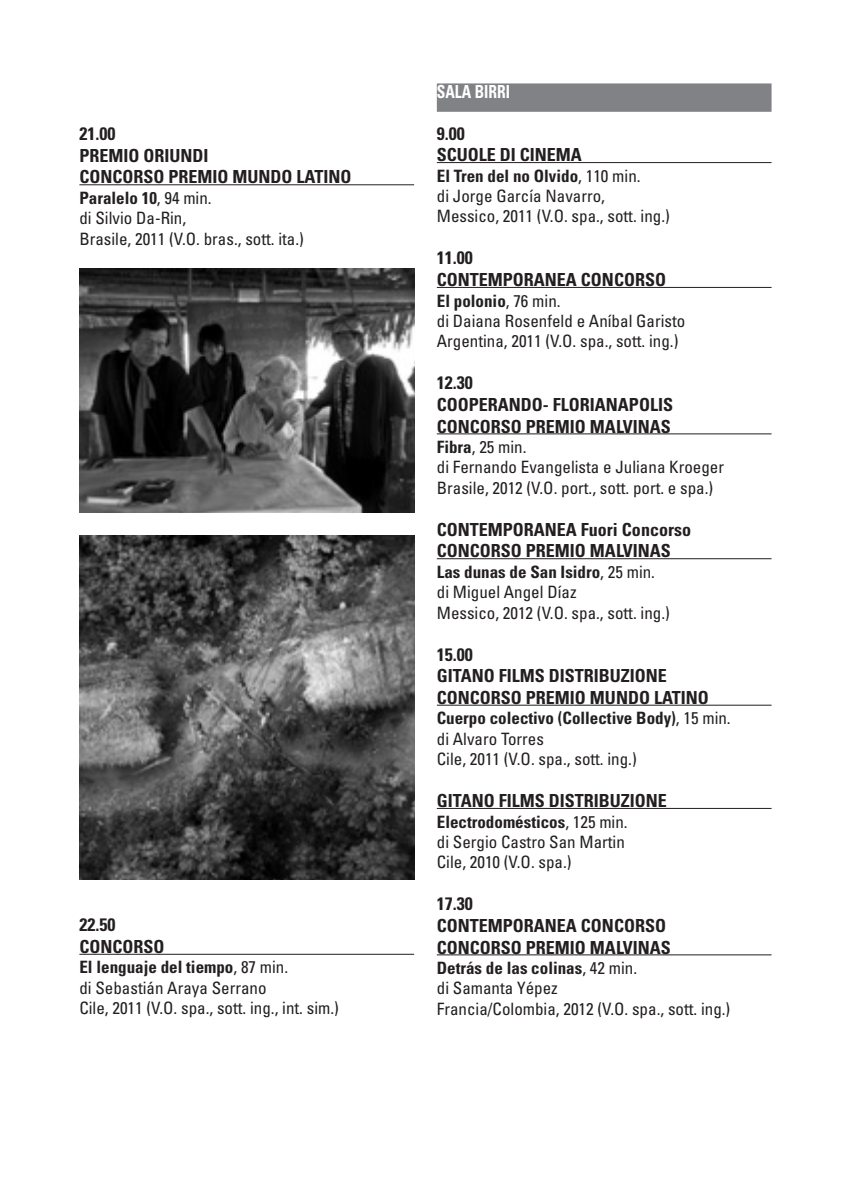
<style>
.page{position:relative;width:851px;height:1191px;background:#fff}
.page>*{position:absolute;margin:0;border:0;box-sizing:border-box;transform-origin:0 0}
.t1{font:700 condensed 18px/21.6px "Univers";color:#231f20}
.t2{font:700 condensed 18px "Univers";color:#fff;scale:.86 1}
.t3{font:condensed 17px/20.4px "Univers";color:#231f20}
.s1{font-weight:700}
</style>
<div class="page">
<hr style="left:79px;top:184px;width:335px;height:1px;background:#231f20">
<hr style="left:79px;top:954px;width:335px;height:1px;background:#231f20">
<div style="left:437px;top:83px;width:334px;height:29px;background:#808285"></div>
<hr style="left:437px;top:162px;width:334px;height:1px;background:#231f20">
<hr style="left:437px;top:287px;width:334px;height:1px;background:#231f20">
<hr style="left:437px;top:433px;width:334px;height:1px;background:#231f20">
<hr style="left:437px;top:558px;width:334px;height:1px;background:#231f20">
<hr style="left:437px;top:705px;width:334px;height:1px;background:#231f20">
<hr style="left:437px;top:808px;width:334px;height:1px;background:#231f20">
<hr style="left:437px;top:954px;width:334px;height:1px;background:#231f20">
<img style="left:79px;top:269px;width:335px;height:244px">
<img style="left:79px;top:535px;width:335px;height:344px">
<p class="t1" style="left:79px;top:125px;width:273px">21.00<br>PREMIO ORIUNDI<br>CONCORSO PREMIO MUNDO LATINO</p>
<p class="t3" style="left:79px;top:189px;width:226px"><span class="s1">Paralelo 10</span>, 94 min.<br>di Silvio Da-Rin,<br>Brasile, 2011 (V.O. bras., sott. ita.)</p>
<p class="t1" style="left:79px;top:916px;width:87px">22.50<br>CONCORSO</p>
<p class="t3" style="left:79px;top:958px;width:261px"><span class="s1">El lenguaje del tiempo</span>, 87 min.<br>di Sebastián Araya Serrano<br>Cile, 2011 (V.O. spa., sott. ing., int. sim.)</p>
<p class="t2" style="left:437px;top:85px;width:87px">SALA BIRRI</p>
<p class="t1" style="left:437px;top:124px;width:147px">9.00<br>SCUOLE DI CINEMA</p>
<p class="t3" style="left:437px;top:167px;width:234px"><span class="s1">El Tren del no Olvido</span>, 110 min.<br>di Jorge García Navarro,<br>Messico, 2011 (V.O. spa., sott. ing.)</p>
<p class="t1" style="left:437px;top:249px;width:231px">11.00<br>CONTEMPORANEA CONCORSO</p>
<p class="t3" style="left:437px;top:292px;width:250px"><span class="s1">El polonio</span>, 76 min.<br>di Daiana Rosenfeld e Aníbal Garisto<br>Argentina, 2011 (V.O. spa., sott. ing.)</p>
<p class="t1" style="left:437px;top:374px;width:238px">12.30<br>COOPERANDO- FLORIANAPOLIS<br>CONCORSO PREMIO MALVINAS</p>
<p class="t3" style="left:437px;top:438px;width:289px"><span class="s1">Fibra</span>, 25 min.<br>di Fernando Evangelista e Juliana Kroeger<br>Brasile, 2012 (V.O. port., sott. port. e spa.)</p>
<p class="t1" style="left:437px;top:520px;width:255px">CONTEMPORANEA Fuori Concorso<br>CONCORSO PREMIO MALVINAS</p>
<p class="t3" style="left:437px;top:563px;width:234px"><span class="s1">Las dunas de San Isidro</span>, 25 min. di Miguel Angel Díaz<br>Messico, 2012 (V.O. spa., sott. ing.)</p>
<p class="t1" style="left:437px;top:645px;width:273px">15.00<br>GITANO FILMS DISTRIBUZIONE<br>CONCORSO PREMIO MUNDO LATINO</p>
<p class="t3" style="left:437px;top:709px;width:295px"><span class="s1">Cuerpo colectivo (Collective Body)</span>, 15 min. di Alvaro Torres<br>Cile, 2011 (V.O. spa., sott. ing.)</p>
<p class="t1" style="left:437px;top:791px;width:231px">GITANO FILMS DISTRIBUZIONE</p>
<p class="t3" style="left:437px;top:812px;width:192px"><span class="s1">Electrodomésticos</span>, 125 min. di Sergio Castro San Martin<br>Cile, 2010 (V.O. spa.)</p>
<p class="t1" style="left:437px;top:895px;width:235px">17.30<br>CONTEMPORANEA CONCORSO<br>CONCORSO PREMIO MALVINAS</p>
<p class="t3" style="left:437px;top:959px;width:295px"><span class="s1">Detrás de las colinas</span>, 42 min.<br>di Samanta Yépez<br>Francia/Colombia, 2012 (V.O. spa., sott. ing.)</p>
</div>
